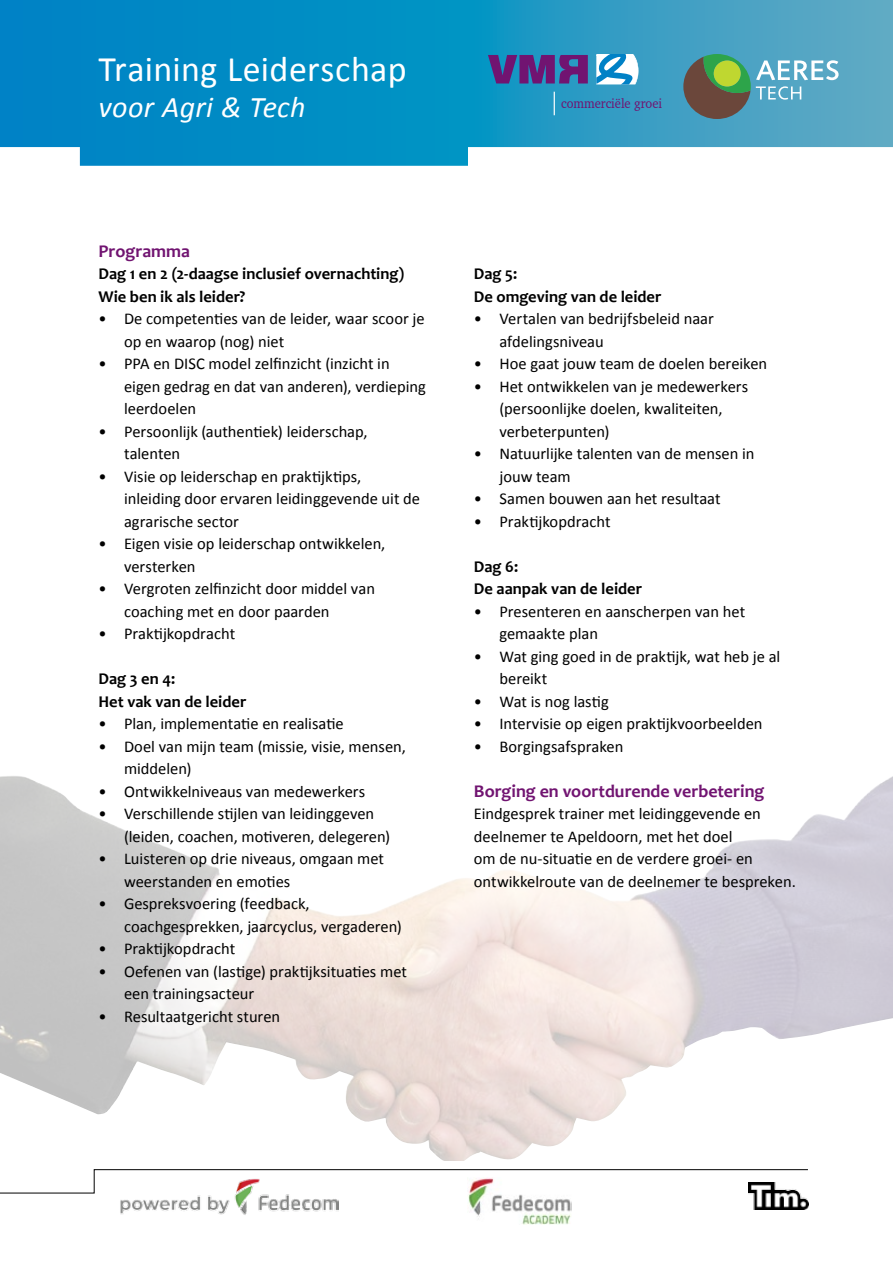
<style>
.page{position:relative;width:893px;height:1263px;background:#fff}
.page>*{position:absolute;margin:0;border:0;box-sizing:border-box;transform-origin:0 0}
.t1{font:36px "Calibri";letter-spacing:.01em;color:#fff}
.t2{font:italic 30px "Calibri";letter-spacing:.01em;color:#fff}
.t3{font:700 18px "Candara";color:#711471}
.t4{font:16.5px/22.5px "Calibri";color:#000}
.t5{font:700 16.5px/22.5px "Candara";color:#000}
.t6{font:13.5px "Charter IT Cby BT";color:#711471;scale:.94 1}
</style>
<div class="page">
<svg style="left:0;top:0;width:893px;height:166px;background:#279ac8"></svg>
<svg style="left:683px;top:54px;width:156px;height:65px;background:#679b9b"></svg>
<svg style="left:488px;top:55px;width:100px;height:28px;background:#573a89"></svg>
<svg style="left:554px;top:92px;width:1px;height:23px"></svg>
<svg style="left:596px;top:54px;width:43px;height:31px"></svg>
<img style="left:120px;top:1193px;width:218px;height:22px">
<img style="left:748px;top:1193px;width:60px;height:16px">
<img style="left:468px;top:1193px;width:104px;height:31px">
<svg style="left:0;top:1169px;width:808px;height:24px"></svg>
<img style="left:0;top:776px;width:881px;height:385px">
<h1 class="t1" style="left:99px;top:46px;width:310px">Training Leiderschap</h1>
<h2 class="t2" style="left:99px;top:87px;width:209px">voor Agri &amp; Tech</h2>
<p class="t3" style="left:99px;top:239px;width:93px">Programma</p>
<p class="t5" style="left:99px;top:262px;width:307px">Dag 1 en 2 (2-daagse inclusief overnachting)<br>Wie ben ik als leider?</p>
<p class="t4" style="left:124px;top:307px;width:302px;text-indent:-26px">• De competenties van de leider, waar scoor je op en waarop (nog) niet</p>
<p class="t4" style="left:124px;top:352px;width:303px;text-indent:-26px">• PPA en DISC model zelfinzicht (inzicht in eigen gedrag en dat van anderen), verdieping leerdoelen</p>
<p class="t4" style="left:124px;top:420px;width:245px;text-indent:-26px">• Persoonlijk (authentiek) leiderschap, talenten</p>
<p class="t4" style="left:124px;top:465px;width:298px;text-indent:-26px">• Visie op leiderschap en praktijktips, inleiding door ervaren leidinggevende uit de agrarische sector</p>
<p class="t4" style="left:124px;top:532px;width:263px;text-indent:-26px">• Eigen visie op leiderschap ontwikkelen, versterken</p>
<p class="t4" style="left:124px;top:577px;width:252px;text-indent:-26px">• Vergroten zelfinzicht door middel van coaching met en door paarden</p>
<p class="t4" style="left:99px;top:622px;width:138px">• Praktijkopdracht</p>
<p class="t5" style="left:99px;top:667px;width:149px">Dag 3 en 4:<br>Het vak van de leider</p>
<p class="t4" style="left:99px;top:712px;width:247px">• Plan, implementatie en realisatie</p>
<p class="t4" style="left:124px;top:735px;width:283px;text-indent:-26px">• Doel van mijn team (missie, visie, mensen, middelen)</p>
<p class="t4" style="left:99px;top:780px;width:268px">• Ontwikkelniveaus van medewerkers</p>
<p class="t4" style="left:124px;top:802px;width:268px;text-indent:-26px">• Verschillende stijlen van leidinggeven (leiden, coachen, motiveren, delegeren)</p>
<p class="t4" style="left:124px;top:847px;width:262px;text-indent:-26px">• Luisteren op drie niveaus, omgaan met weerstanden en emoties</p>
<p class="t4" style="left:124px;top:892px;width:279px;text-indent:-26px">• Gespreksvoering (feedback, coachgesprekken, jaarcyclus, vergaderen)</p>
<p class="t4" style="left:99px;top:937px;width:138px">• Praktijkopdracht</p>
<p class="t4" style="left:124px;top:960px;width:285px;text-indent:-26px">• Oefenen van (lastige) praktijksituaties met een trainingsacteur</p>
<p class="t4" style="left:99px;top:1005px;width:183px">• Resultaatgericht sturen</p>
<p class="t6" style="left:561px;top:95px;width:109px">commerciële groei</p>
<p class="t5" style="left:474px;top:262px;width:189px">Dag 5:<br>De omgeving van de leider</p>
<p class="t4" style="left:499px;top:307px;width:216px;text-indent:-26px">• Vertalen van bedrijfsbeleid naar afdelingsniveau</p>
<p class="t4" style="left:474px;top:352px;width:295px">• Hoe gaat jouw team de doelen bereiken</p>
<p class="t4" style="left:499px;top:375px;width:250px;text-indent:-26px">• Het ontwikkelen van je medewerkers (persoonlijke doelen, kwaliteiten, verbeterpunten)</p>
<p class="t4" style="left:499px;top:442px;width:257px;text-indent:-26px">• Natuurlijke talenten van de mensen in jouw team</p>
<p class="t4" style="left:474px;top:487px;width:248px">• Samen bouwen aan het resultaat</p>
<p class="t4" style="left:474px;top:510px;width:138px">• Praktijkopdracht</p>
<p class="t5" style="left:474px;top:555px;width:170px">Dag 6:<br>De aanpak van de leider</p>
<p class="t4" style="left:499px;top:600px;width:247px;text-indent:-26px">• Presenteren en aanscherpen van het gemaakte plan</p>
<p class="t4" style="left:499px;top:645px;width:282px;text-indent:-26px">• Wat ging goed in de praktijk, wat heb je al bereikt</p>
<p class="t4" style="left:474px;top:690px;width:136px">• Wat is nog lastig</p>
<p class="t4" style="left:474px;top:712px;width:290px">• Intervisie op eigen praktijkvoorbeelden</p>
<p class="t4" style="left:474px;top:735px;width:151px">• Borgingsafspraken</p>
<p class="t3" style="left:474px;top:779px;width:292px">Borging en voortdurende verbetering</p>
<p class="t4" style="left:474px;top:802px;width:323px">Eindgesprek trainer met leidinggevende en deelnemer te Apeldoorn, met het doel<br>om de nu-situatie en de verdere groei- en ontwikkelroute van de deelnemer te bespreken.</p>
</div>
